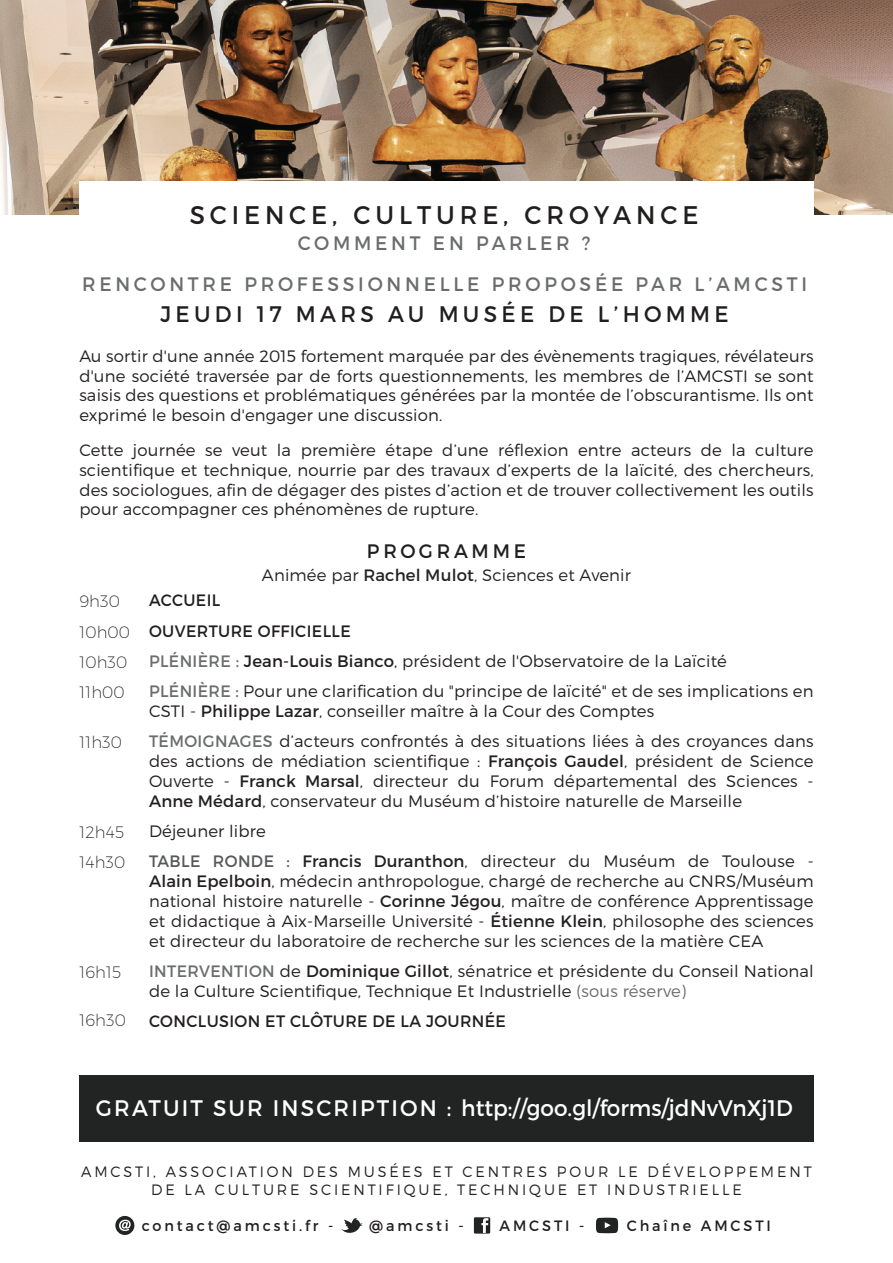
<style>
.page{position:relative;width:893px;height:1263px;background:#fff}
.page>*{position:absolute;margin:0;border:0;box-sizing:border-box;transform-origin:0 0}
.t1{font:25.5px "Montserrat";letter-spacing:.2em;color:#211e1e;scale:.96 1}
.t2{font:22.5px "Montserrat";color:#fff;scale:.96 1}
.t3{font:22.5px "Montserrat";letter-spacing:.2em;color:#211e1e;scale:.96 1}
.t4{font:19.5px/41.1px "Montserrat";letter-spacing:.2em;color:#6b6c6c;text-align:center;scale:.96 1}
.t5{font:19.5px "Montserrat";letter-spacing:.2em;color:#211e1e;scale:.96 1}
.t6{font:300 16.5px/19.8px "Montserrat";letter-spacing:.01em;color:#231f20;text-align:justify}
.t7{font:200 16.5px/30.3px "Montserrat";letter-spacing:.01em;color:#231f20}
.t8{font:300 16.5px "Montserrat";letter-spacing:.01em;color:#222323}
.t9{font:16.5px "Montserrat";letter-spacing:.025em;color:#211e1e;scale:.96 1}
.t10{font:300 15px/18px "Montserrat";letter-spacing:.2em;color:#211e1e;text-align:center;scale:.96 1}
.t11{font:15px "Montserrat";letter-spacing:.2em;color:#211e1e;scale:.96 1}
.s1{font-weight:400}
.s2{font-weight:400;color:#211e1e}
.s3{font-weight:400;color:#6b6c6c}
.s4{font-weight:400;color:#57585a}
.s5{color:#6b6c6c}
</style>
<div class="page">
<img style="left:0;top:0;width:893px;height:215px">
<div style="left:79px;top:182px;width:735px;height:66px;background:#fff"></div>
<div style="left:79px;top:1075px;width:735px;height:67px;background:#222323"></div>
<svg style="left:341px;top:1218px;width:22px;height:15px"></svg>
<svg style="left:596px;top:1218px;width:22px;height:15px"></svg>
<svg style="left:474px;top:1217px;width:16px;height:16px"></svg>
<svg style="left:115px;top:1216px;width:19px;height:19px"></svg>
<h1 class="t1" style="left:190px;top:199px;width:531px">SCIENCE, CULTURE, CROYANCE</h1>
<p class="t4" style="left:82px;top:223px;width:757px">COMMENT EN PARLER ?<br>RENCONTRE PROFESSIONNELLE PROPOSÉE PAR L’AMCSTI</p>
<h2 class="t3" style="left:161px;top:300px;width:593px">JEUDI 17 MARS AU MUSÉE DE L’HOMME</h2>
<p class="t6" style="left:79px;top:346px;width:736px">Au sortir d'une année 2015 fortement marquée par des évènements tragiques, révélateurs d'une société traversée par de forts questionnements, les membres de l’AMCSTI se sont saisis des questions et problématiques générées par la montée de l’obscurantisme. Ils ont exprimé le besoin d'engager une discussion.</p>
<p class="t6" style="left:79px;top:440px;width:736px">Cette journée se veut la première étape d’une réflexion entre acteurs de la culture scientifique et technique, nourrie par des travaux d’experts de la laïcité, des chercheurs, des sociologues, afin de dégager des pistes d’action et de trouver collectivement les outils pour accompagner ces phénomènes de rupture.</p>
<p class="t5" style="left:367px;top:539px;width:167px">PROGRAMME</p>
<p class="t8" style="left:262px;top:565px;width:370px">Animée par <span class="s1">Rachel Mulot</span>, Sciences et Avenir</p>
<p class="t7" style="left:79px;top:586px;width:52px">9h30<br>10h00<br>10h30<br>11h00</p>
<p class="t7" style="left:79px;top:727px;width:44px">11h30</p>
<p class="t7" style="left:79px;top:817px;width:48px">12h45<br>14h30</p>
<p class="t7" style="left:79px;top:956px;width:44px">16h15</p>
<p class="t7" style="left:79px;top:1004px;width:48px">16h30</p>
<p class="t6" style="left:149px;top:585px;width:666px;line-height:30.3px;text-align:left"><span class="s2">ACCUEIL<br>OUVERTURE OFFICIELLE<br></span><span class="s3">PLÉNIÈRE :</span> <span class="s1">Jean-Louis Bianco</span>, président de l'Observatoire de la Laïcité<br><span class="s3">PLÉNIÈRE :</span> Pour une clarification du "principe de laïcité" et de ses implications en</p>
<p class="t6" style="left:149px;top:696px;width:666px;line-height:30.3px">CSTI - <span class="s1">Philippe Lazar</span>, conseiller maître à la Cour des Comptes<br><span class="s3">TÉMOIGNAGES</span> d’acteurs confrontés à des situations liées à des croyances dans</p>
<p class="t6" style="left:149px;top:751px;width:666px">des actions de médiation scientifique : <span class="s1">François Gaudel</span>, président de Science Ouverte - <span class="s1">Franck Marsal</span>, directeur du Forum départemental des Sciences - <span class="s1">Anne Médard</span>, conservateur du Muséum d’histoire naturelle de Marseille</p>
<p class="t6" style="left:149px;top:816px;width:666px;line-height:30.3px">Déjeuner libre<br><span class="s4">TABLE RONDE :</span> <span class="s1">Francis Duranthon</span>, directeur du Muséum de Toulouse -</p>
<p class="t6" style="left:149px;top:871px;width:666px"><span class="s1">Alain Epelboin</span>, médecin anthropologue, chargé de recherche au CNRS/Muséum national histoire naturelle - <span class="s1">Corinne Jégou</span>, maître de conférence Apprentissage et didactique à Aix-Marseille Université - <span class="s1">Étienne Klein</span>, philosophe des sciences et directeur du laboratoire de recherche sur les sciences de la matière CEA</p>
<p class="t6" style="left:149px;top:961px;width:666px"><span class="s3">INTERVENTION</span> de <span class="s1">Dominique Gillot</span>, sénatrice et présidente du Conseil National de la Culture Scientifique, Technique Et Industrielle <span class="s5">(sous réserve)</span></p>
<p class="t9" style="left:149px;top:1011px;width:373px">CONCLUSION ET CLÔTURE DE LA JOURNÉE</p>
<h2 class="t2" style="left:96px;top:1094px;width:728px">GRATUIT SUR INSCRIPTION : http://goo.gl/forms/jdNvVnXj1D</h2>
<p class="t10" style="left:81px;top:1162px;width:762px">AMCSTI, ASSOCIATION DES MUSÉES ET CENTRES POUR LE DÉVELOPPEMENT<br>DE LA CULTURE SCIENTIFIQUE, TECHNIQUE ET INDUSTRIELLE</p>
<p class="t11" style="left:142px;top:1216px;width:201px">contact@amcsti.fr -</p>
<p class="t11" style="left:369px;top:1216px;width:100px">@amcsti -</p>
<p class="t11" style="left:499px;top:1216px;width:90px">AMCSTI -</p>
<p class="t11" style="left:627px;top:1216px;width:152px">Chaîne AMCSTI</p>
</div>
